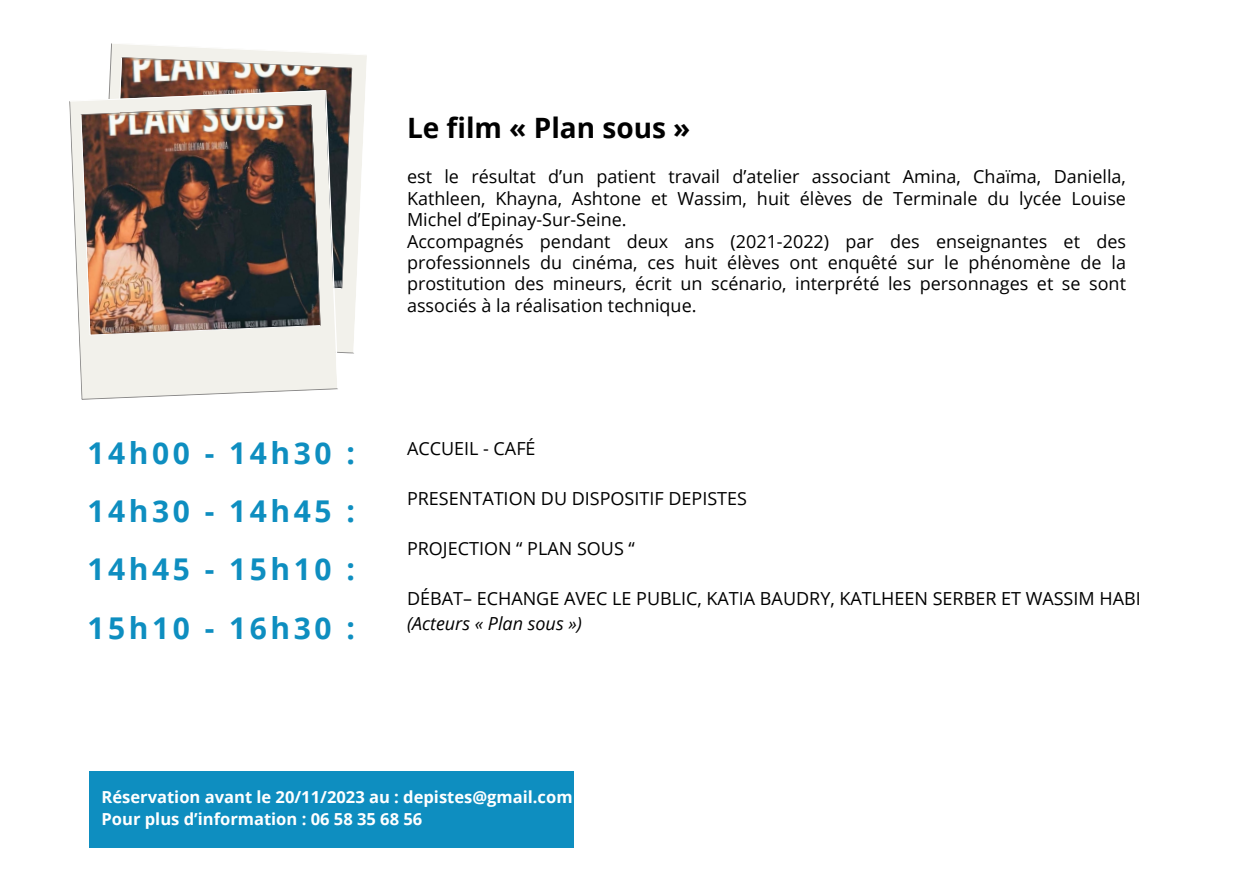
<style>
.page{position:relative;width:1258px;height:894px;background:#fff}
.page>*{position:absolute;margin:0;border:0;box-sizing:border-box;transform-origin:0 0}
.t1{font:700 30px "Open Sans";letter-spacing:.12em;color:#0e8ec0}
.t2{font:700 27.9px "Open Sans";color:#000}
.t3{font:18px/21.3px "Open Sans";color:#000;text-align:justify}
.t4{font:italic 18px "Open Sans";color:#000}
.t5{font:700 16.5px "Open Sans";color:#fff}
</style>
<div class="page">
<img style="left:69px;top:43px;width:298px;height:356px">
<div style="left:89px;top:770px;width:485px;height:77px;background:#0e8ec0"></div>
<p class="t1" style="left:88px;top:431px;width:269px">14h00 - 14h30 :</p>
<p class="t1" style="left:88px;top:490px;width:269px">14h30 - 14h45 :</p>
<p class="t1" style="left:88px;top:548px;width:269px">14h45 - 15h10 :</p>
<p class="t1" style="left:88px;top:606px;width:269px">15h10 - 16h30 :</p>
<p class="t2" style="left:407px;top:108px;width:285px">Le film « Plan sous »</p>
<p class="t3" style="left:407px;top:165px;width:720px">est le résultat d’un patient travail d’atelier associant Amina, Chaïma, Daniella, Kathleen, Khayna, Ashtone et Wassim, huit élèves de Terminale du lycée Louise Michel d’Epinay-Sur-Seine.</p>
<p class="t3" style="left:407px;top:230px;width:720px">Accompagnés pendant deux ans (2021-2022) par des enseignantes et des professionnels du cinéma, ces huit élèves ont enquêté sur le phénomène de la prostitution des mineurs, écrit un scénario, interprété les personnages et se sont associés à la réalisation technique.</p>
<p class="t3" style="left:407px;top:437px;width:130px">ACCUEIL - CAFÉ</p>
<p class="t3" style="left:407px;top:487px;width:341px">PRESENTATION DU DISPOSITIF DEPISTES</p>
<p class="t3" style="left:407px;top:537px;width:229px">PROJECTION “ PLAN SOUS “</p>
<p class="t3" style="left:407px;top:587px;width:735px">DÉBAT– ECHANGE AVEC LE PUBLIC, KATIA BAUDRY, KATLHEEN SERBER ET WASSIM HABI</p>
<p class="t4" style="left:407px;top:610px;width:176px">(Acteurs « Plan sous »)</p>
<p class="t5" style="left:102px;top:784px;width:472px">Réservation avant le 20/11/2023 au : depistes@gmail.com</p>
<p class="t5" style="left:102px;top:807px;width:322px">Pour plus d’information : 06 58 35 68 56</p>
</div>
